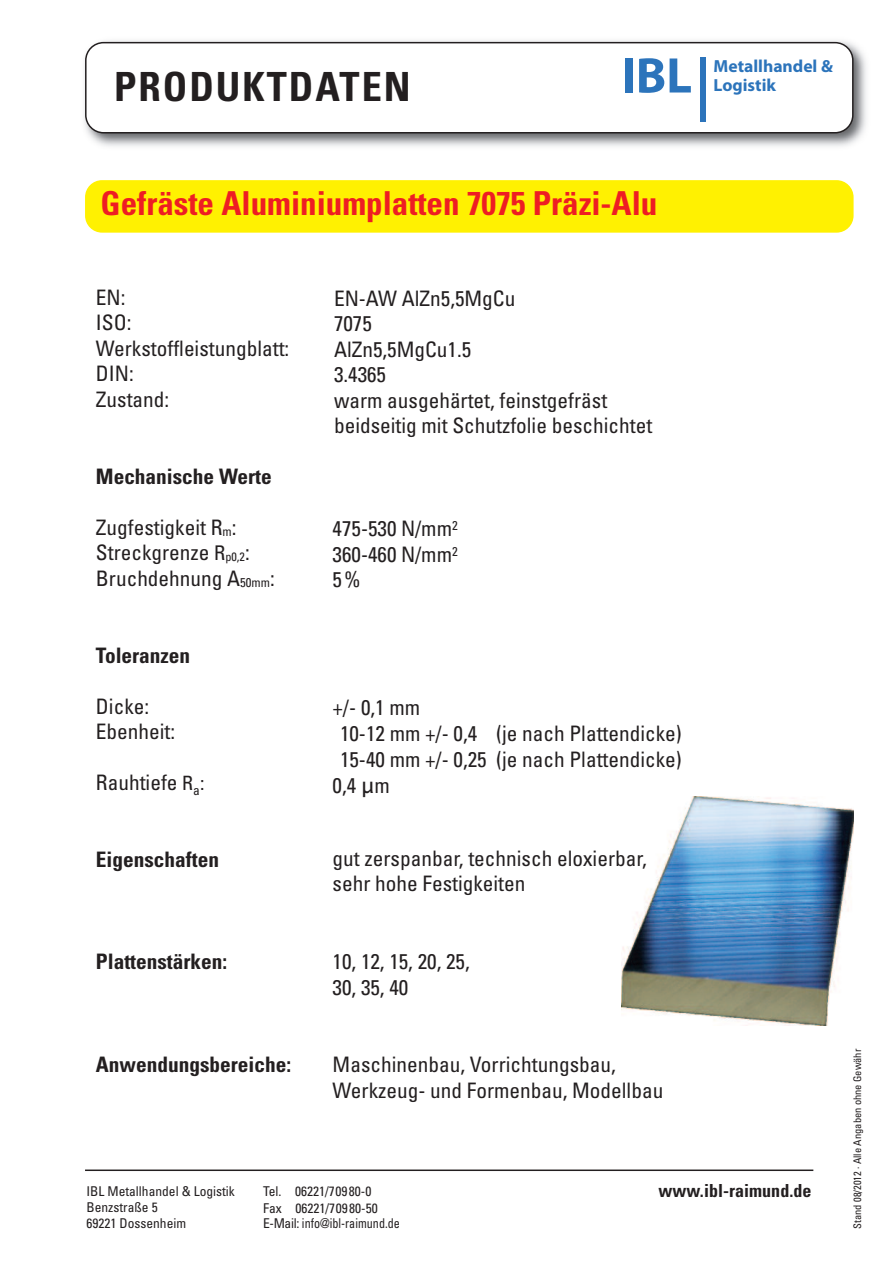
<style>
.page{position:relative;width:893px;height:1263px;background:#fff}
.page>*{position:absolute;margin:0;border:0;box-sizing:border-box;transform-origin:0 0}
.t1{font:50.4px "Myriad Pro Bold+FOZEPD";color:#2c74bb}
.t2{font:700 condensed 40.2px "Univers";letter-spacing:.05em;color:#231f20}
.t3{font:700 condensed 33px "Univers";color:#ee1d23}
.t4{font:condensed 21.3px/25.5px "Univers";color:#231f20}
.t5{font:700 condensed 21.3px "Univers";color:#231f20}
.t6{font:700 condensed 18px "Univers";color:#231f20}
.t7{font:17.55px "Myriad Pro Bold+FOZEPD";color:#2c74bb}
.t8{font:condensed 13.5px/16.2px "Univers";color:#231f20}
.t9{font:condensed 10.5px "Univers";color:#231f20}
.s1{font-size:12.75px}
.s2{font-size:20.25px}
.s3{font-size:12.15px}
.s4{font-size:19.8px}
.s5{font-family:"Lucida Grande";font-stretch:normal}
</style>
<div class="page">
<img style="left:84px;top:40px;width:782px;height:107px">
<svg style="left:85px;top:42px;width:769px;height:92px"></svg>
<div style="left:85px;top:180px;width:769px;height:53px;background:#fff101;border-radius:17px"></div>
<div style="left:700px;top:57px;width:6px;height:65px;background:#2c74bb"></div>
<hr style="left:85px;top:1169px;width:728px;height:2px;background:#231f20">
<img style="left:621px;top:796px;width:233px;height:229px">
<h1 class="t1" style="left:621px;top:57px;width:72px">IBL</h1>
<p class="t7" style="left:713px;top:60px;width:121px">Metallhandel &amp;</p>
<h2 class="t2" style="left:114px;top:72px;width:298px">PRODUKTDATEN</h2>
<p class="t7" style="left:713px;top:78px;width:64px">Logistik</p>
<h3 class="t3" style="left:101px;top:191px;width:558px">Gefräste Aluminiumplatten 7075 Präzi-Alu</h3>
<p class="t4" style="left:96px;top:286px;width:195px">EN:<br>ISO:<br>Werkstoffleistungblatt:<br>DIN:<br>Zustand:</p>
<p class="t5" style="left:96px;top:468px;width:177px">Mechanische Werte</p>
<p class="t4" style="left:96px;top:516px;width:180px">Zugfestigkeit R<span class="s1">m</span>:<br>Streckgrenze <span class="s2">R</span><span class="s3">p0,2</span>:<br>Bruchdehnung A<span class="s1">50mm</span>:</p>
<p class="t5" style="left:96px;top:647px;width:96px">Toleranzen</p>
<p class="t4" style="left:96px;top:695px;width:81px">Dicke:<br>Ebenheit:</p>
<p class="t4" style="left:96px;top:772px;width:110px">Rauhtiefe <span class="s4">R</span><sub>a</sub><span class="s4">:</span></p>
<p class="t5" style="left:96px;top:852px;width:125px">Eigenschaften</p>
<p class="t5" style="left:96px;top:954px;width:133px">Plattenstärken:</p>
<p class="t5" style="left:96px;top:1056px;width:197px">Anwendungsbereiche:</p>
<p class="t4" style="left:334px;top:287px;width:320px">EN-AW AlZn5,5MgCu<br>7075<br>AlZn5,5MgCu1.5<br>3.4365<br>warm ausgehärtet, feinstgefräst beidseitig mit Schutzfolie beschichtet</p>
<p class="t4" style="left:333px;top:518px;width:127px;text-align:justify">475-530 N/mm<sup>2<br></sup>360-460 N/mm<sup>2<br></sup>5%</p>
<p class="t4" style="left:333px;top:697px;width:89px">+/- 0,1 mm</p>
<p class="t4" style="left:340px;top:722px;width:343px">10-12 mm +/- 0,4 (je nach Plattendicke)</p>
<p class="t4" style="left:340px;top:748px;width:343px">15-40 mm +/- 0,25 (je nach Plattendicke)</p>
<p class="t4" style="left:333px;top:775px;width:59px">0,4 <span class="s5">µ</span>m</p>
<p class="t4" style="left:333px;top:847px;width:316px">gut zerspanbar, technisch eloxierbar, sehr hohe Festigkeiten</p>
<p class="t4" style="left:333px;top:951px;width:139px">10, 12, 15, 20, 25,<br>30, 35, 40</p>
<p class="t4" style="left:333px;top:1053px;width:332px">Maschinenbau, Vorrichtungsbau,<br>Werkzeug- und Formenbau, Modellbau</p>
<p class="t8" style="left:87px;top:1184px;width:150px">IBL Metallhandel &amp; Logistik<br>Benzstraße 5<br>69221 Dossenheim</p>
<p class="t8" style="left:263px;top:1185px;width:138px;line-height:15.6px">Tel. 06221/70980-0<br>Fax 06221/70980-50<br>E-Mail: info@ibl-raimund.de</p>
<p class="t6" style="left:658px;top:1184px;width:154px">www.ibl-raimund.de</p>
<p class="t9" style="left:853px;top:1229px;width:182px;rotate:-90deg">Stand 08/2012 · Alle Angaben ohne Gewähr</p>
</div>
